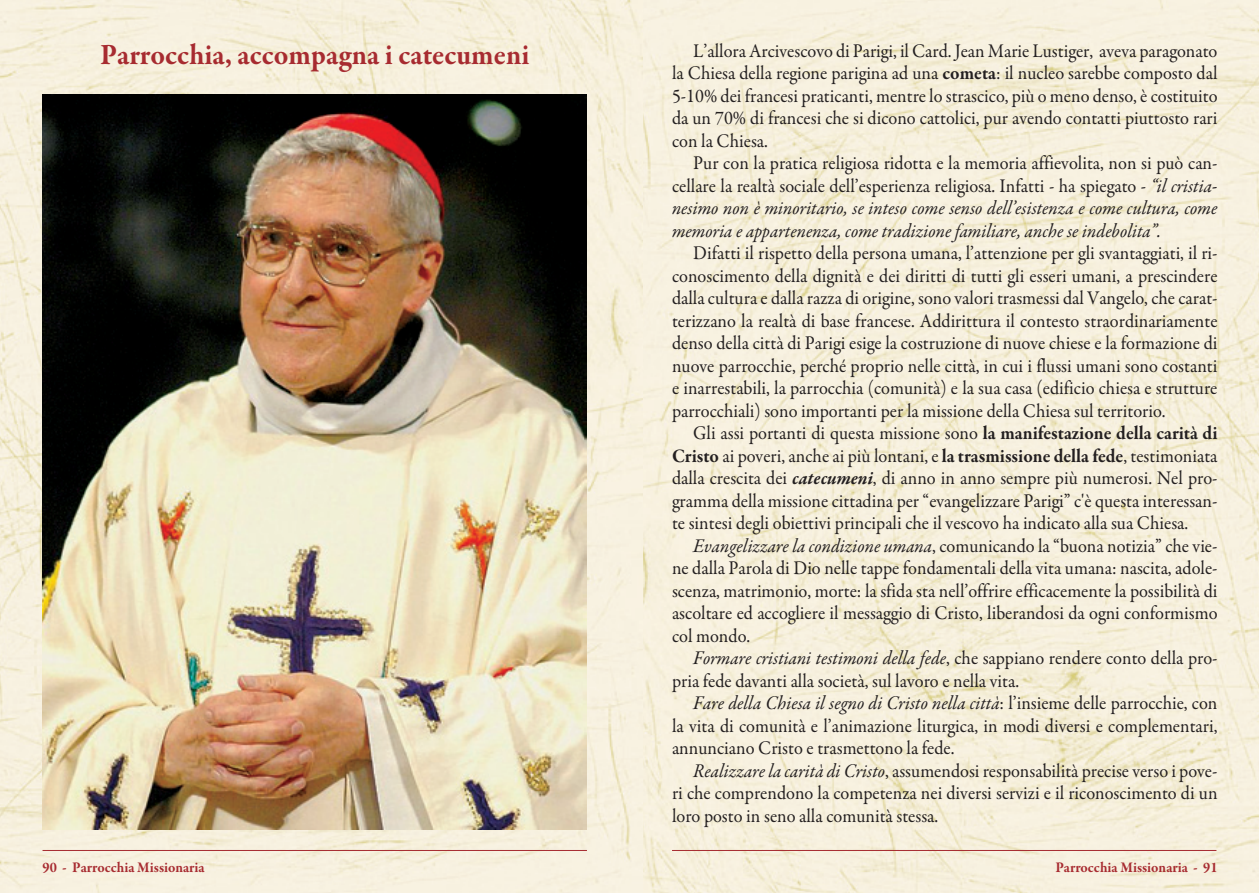
<style>
.page{position:relative;width:1259px;height:893px;background:#fff}
.page>*{position:absolute;margin:0;border:0;box-sizing:border-box;transform-origin:0 0}
.t1{font:700 30px "Garamond Premr Pro";color:#a72b30;scale:.95 1}
.Corpo_testo{font:19.5px/22.5px "Garamond Premr Pro";color:#231f20;text-align:justify;scale:.94 1}
.Corpo_testo-2{font:italic 19.5px/22.5px "Garamond Premr Pro";color:#231f20;text-align:justify;scale:.94 1}
.t2{font:700 15px "Garamond Premr Pro";color:#a72b30;scale:.95 1}
.s1{font-weight:700}
.s2{font-style:normal}
.s3{font-weight:700;font-style:italic}
.s4{font-style:italic}
</style>
<div class="page">
<img style="left:642px;top:0;width:617px;height:893px">
<img style="left:0;top:0;width:642px;height:893px">
<hr style="left:43px;top:850px;width:544px;height:1px;background:#a72b30">
<hr style="left:672px;top:850px;width:544px;height:1px;background:#a72b30">
<img style="left:43px;top:94px;width:543px;height:736px">
<p class="t1" style="left:100px;top:37px;width:453px">Parrocchia, accompagna i catecumeni</p>
<p class="Corpo_testo" style="left:672px;top:40px;width:582px;text-indent:21px">L’allora Arcivescovo di Parigi, il Card. Jean Marie Lustiger, aveva paragonato la Chiesa della regione parigina ad una <span class="s1">cometa</span>: il nucleo sarebbe composto dal 5-10% dei francesi praticanti, mentre lo strascico, più o meno denso, è costituito da un 70% di francesi che si dicono cattolici, pur avendo contatti piuttosto rari con la Chiesa.</p>
<p class="Corpo_testo-2" style="left:672px;top:153px;width:582px;text-indent:21px"><span class="s2">Pur con la pratica religiosa ridotta e la memoria affievolita, non si può can&shy;cellare la realtà sociale dell’esperienza religiosa. Infatti - ha spiegato -</span> “il cristia&shy;nesimo non è minoritario, se inteso come senso dell’esistenza e come cultura, come memoria e appartenenza, come tradizione familiare, anche se indebolita”.</p>
<p class="Corpo_testo" style="left:672px;top:242px;width:582px;text-indent:21px">Difatti il rispetto della persona umana, l’attenzione per gli svantaggiati, il ri&shy;conoscimento della dignità e dei diritti di tutti gli esseri umani, a prescindere dalla cultura e dalla razza di origine, sono valori trasmessi dal Vangelo, che carat&shy;terizzano la realtà di base francese. Addirittura il contesto straordinariamente denso della città di Parigi esige la costruzione di nuove chiese e la formazione di nuove parrocchie, perché proprio nelle città, in cui i flussi umani sono costanti e inarrestabili, la parrocchia (comunità) e la sua casa (edificio chiesa e strutture parrocchiali) sono importanti per la missione della Chiesa sul territorio.</p>
<p class="Corpo_testo" style="left:672px;top:422px;width:582px;text-indent:21px">Gli assi portanti di questa missione sono <span class="s1">la manifestazione della carità di Cristo</span> ai poveri, anche ai più lontani, e <span class="s1">la trasmissione della fede</span>, testimoniata dalla crescita dei <span class="s3">catecumeni</span>, di anno in anno sempre più numerosi. Nel pro&shy;gramma della missione cittadina per “evangelizzare Parigi” c'è questa interessan&shy;te sintesi degli obiettivi principali che il vescovo ha indicato alla sua Chiesa.</p>
<p class="Corpo_testo" style="left:672px;top:535px;width:582px;text-indent:21px"><span class="s4">Evangelizzare la condizione umana</span>, comunicando la “buona notizia” che vie&shy;ne dalla Parola di Dio nelle tappe fondamentali della vita umana: nascita, adole&shy;scenza, matrimonio, morte: la sfida sta nell’offrire efficacemente la possibilità di ascoltare ed accogliere il messaggio di Cristo, liberandosi da ogni conformismo col mondo.</p>
<p class="Corpo_testo" style="left:672px;top:647px;width:582px;text-indent:21px"><span class="s4">Formare cristiani testimoni della fede</span>, che sappiano rendere conto della pro&shy;pria fede davanti alla società, sul lavoro e nella vita.</p>
<p class="Corpo_testo" style="left:672px;top:692px;width:582px;text-indent:21px"><span class="s4">Fare della Chiesa il segno di Cristo nella città</span>: l’insieme delle parrocchie, con la vita di comunità e l’animazione liturgica, in modi diversi e complementari, annunciano Cristo e trasmettono la fede.</p>
<p class="Corpo_testo" style="left:672px;top:760px;width:582px;text-indent:21px"><span class="s4">Realizzare la carità di Cristo</span>, assumendosi responsabilità precise verso i pove&shy;ri che comprendono la competenza nei diversi servizi e il riconoscimento di un loro posto in seno alla comunità stessa.</p>
<p class="t2" style="left:43px;top:858px;width:172px">90 - Parrocchia Missionaria</p>
<p class="t2" style="left:1055px;top:858px;width:172px">Parrocchia Missionaria - 91</p>
</div>
